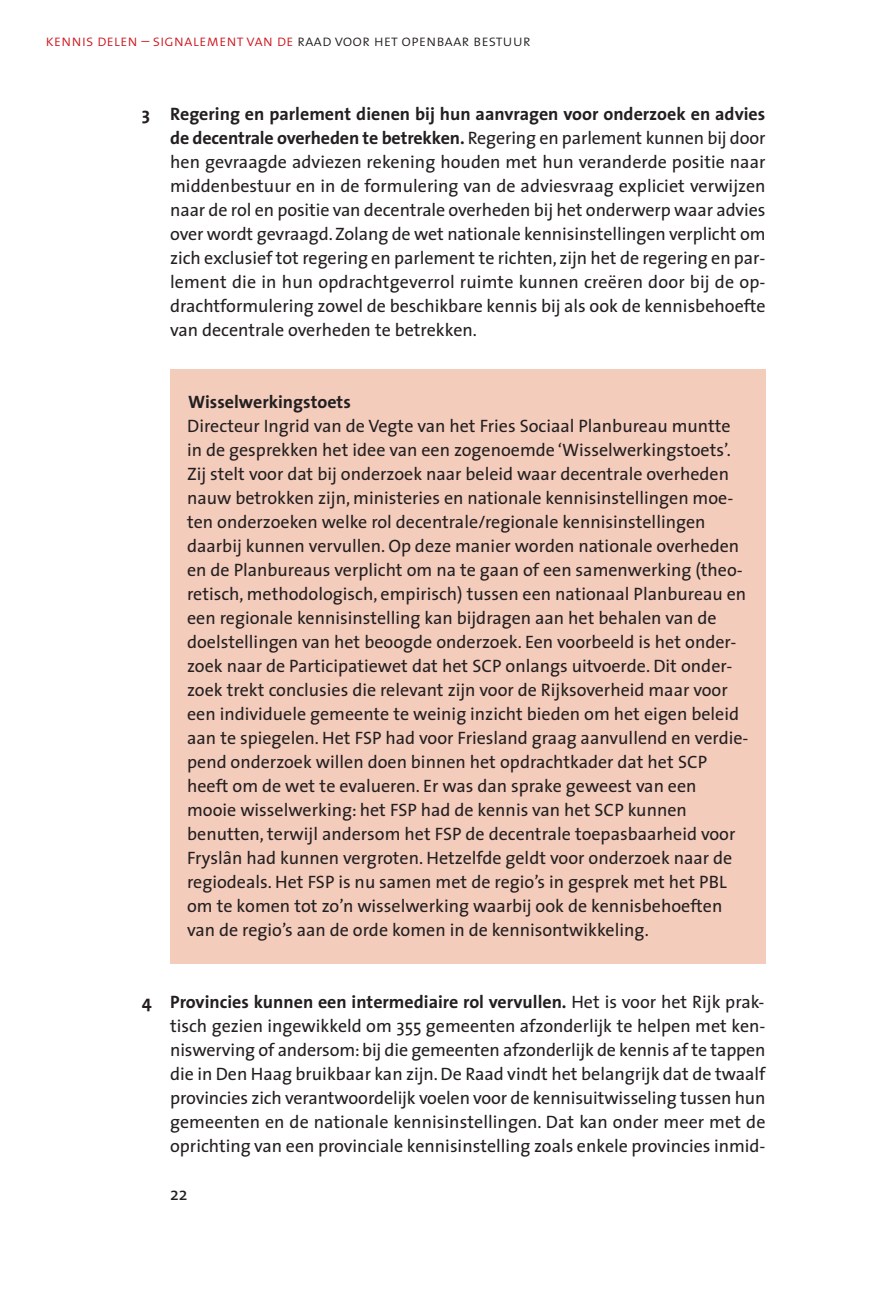
<style>
.page{position:relative;width:879px;height:1304px;background:#fff}
.page>*{position:absolute;margin:0;border:0;box-sizing:border-box;transform-origin:0 0}
.t1{font:18px/24px "The Sans";color:#231f20;text-align:justify}
.t2{font:700 18px "The Sans";color:#231f20}
.t3{font:16px "The Sans Light Caps";color:#cd151d}
.s1{color:#231f20}
.s2{font-weight:700}
</style>
<div class="page">
<div style="left:170px;top:369px;width:595px;height:595px;background:#f4ccbc"></div>
<p class="t3" style="left:45px;top:35px;width:487px">kennis delen – signalement van de <span class="s1">raad voor het openbaar bestuur</span></p>
<p class="t1" style="left:170px;top:104px;width:597px;text-indent:-28px"><span class="s2">3 Regering en parlement dienen bij hun aanvragen voor onderzoek en advies de decentrale overheden te betrekken.</span> Regering en parlement kunnen bij door hen gevraagde adviezen rekening houden met hun veranderde positie naar middenbestuur en in de formulering van de adviesvraag expliciet verwijzen naar de rol en positie van decentrale overheden bij het onderwerp waar advies over wordt gevraagd. Zolang de wet nationale kennisinstellingen verplicht om zich exclusief tot regering en parlement te richten, zijn het de regering en par&shy;lement die in hun opdrachtgeverrol ruimte kunnen creëren door bij de op&shy;drachtformulering zowel de beschikbare kennis bij als ook de kennisbehoefte van decentrale overheden te betrekken.</p>
<p class="t2" style="left:188px;top:395px;width:164px">Wisselwerkingstoets</p>
<p class="t1" style="left:187px;top:416px;width:563px;text-align:left">Directeur Ingrid van de Vegte van het Fries Sociaal Planbureau muntte in de gesprekken het idee van een zogenoemde ‘Wisselwerkingstoets’.<br>Zij stelt voor dat bij onderzoek naar beleid waar decentrale overheden nauw betrokken zijn, ministeries en nationale kennisinstellingen moe&shy;ten onderzoeken welke rol decentrale/regionale kennisinstellingen daarbij kunnen vervullen. Op deze manier worden nationale overheden en de Planbureaus verplicht om na te gaan of een samenwerking (theo&shy;retisch, methodologisch, empirisch) tussen een nationaal Planbureau en een regionale kennisinstelling kan bijdragen aan het behalen van de doelstellingen van het beoogde onderzoek. Een voorbeeld is het onder&shy;zoek naar de Participatiewet dat het SCP onlangs uitvoerde. Dit onder&shy;zoek trekt conclusies die relevant zijn voor de Rijksoverheid maar voor een individuele gemeente te weinig inzicht bieden om het eigen beleid aan te spiegelen. Het FSP had voor Friesland graag aanvullend en verdie&shy;pend onderzoek willen doen binnen het opdrachtkader dat het SCP heeft om de wet te evalueren. Er was dan sprake geweest van een mooie wisselwerking: het FSP had de kennis van het SCP kunnen benutten, terwijl andersom het FSP de decentrale toepasbaarheid voor Fryslân had kunnen vergroten. Hetzelfde geldt voor onderzoek naar de regiodeals. Het FSP is nu samen met de regio’s in gesprek met het PBL om te komen tot zo’n wisselwerking waarbij ook de kennisbehoeften van de regio’s aan de orde komen in de kennisontwikkeling.</p>
<p class="t1" style="left:170px;top:991px;width:597px;text-indent:-28px"><span class="s2">4 Provincies kunnen een intermediaire rol vervullen.</span> Het is voor het Rijk prak&shy;tisch gezien ingewikkeld om 355 gemeenten afzonderlijk te helpen met ken&shy;niswerving of andersom: bij die gemeenten afzonderlijk de kennis af te tappen die in Den Haag bruikbaar kan zijn. De Raad vindt het belangrijk dat de twaalf provincies zich verantwoordelijk voelen voor de kennisuitwisseling tussen hun gemeenten en de nationale kennisinstellingen. Dat kan onder meer met de oprichting van een provinciale kennisinstelling zoals enkele provincies inmid-</p>
<p class="t1" style="left:170px;top:1184px;width:19px">22</p>
</div>
